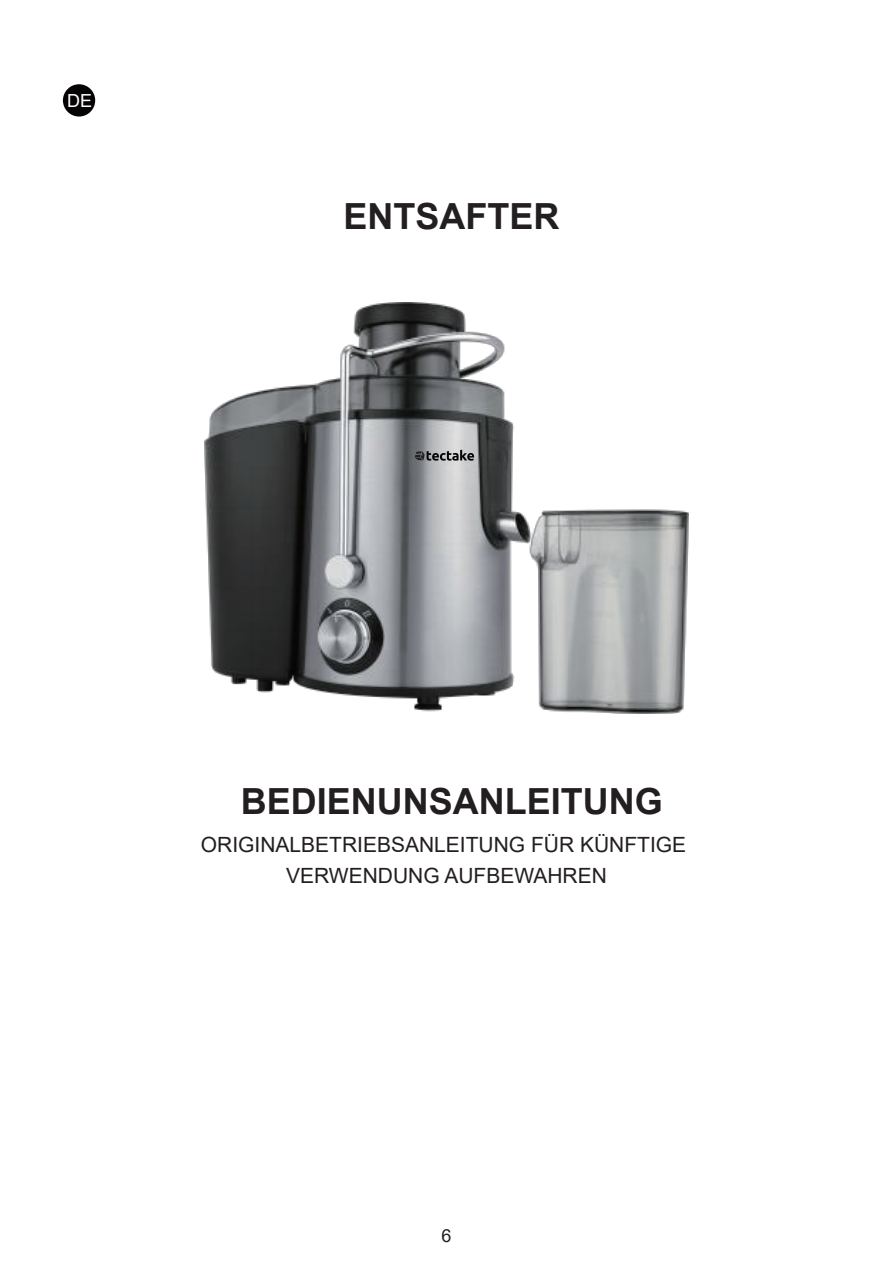
<style>
.page{position:relative;width:893px;height:1263px;background:#fff}
.page>*{position:absolute;margin:0;border:0;box-sizing:border-box;transform-origin:0 0}
.t1{font:700 36px "Arial";color:#231f20}
.t2{font:21px/30.3px "Arial";color:#231f20;text-align:center}
.t3{font:18px "Arial";color:#fff}
.t4{font:18px "Arial";color:#231f20}
</style>
<div class="page">
<div style="left:63px;top:84px;width:32px;height:33px;background:#060304;border-radius:50%"></div>
<img style="left:204px;top:302px;width:485px;height:411px">
<svg style="left:415px;top:450px;width:59px;height:11px"></svg>
<p class="t3" style="left:67px;top:89px;width:27px">DE</p>
<h1 class="t1" style="left:343px;top:191px;width:218px">ENTSAFTER</h1>
<h1 class="t1" style="left:241px;top:775px;width:423px">BEDIENUNSANLEITUNG</h1>
<p class="t2" style="left:201px;top:830px;width:487px">ORIGINALBETRIEBSANLEITUNG FÜR KÜNFTIGE<br>VERWENDUNG AUFBEWAHREN</p>
<p class="t4" style="left:441px;top:1223px;width:12px">6</p>
</div>
